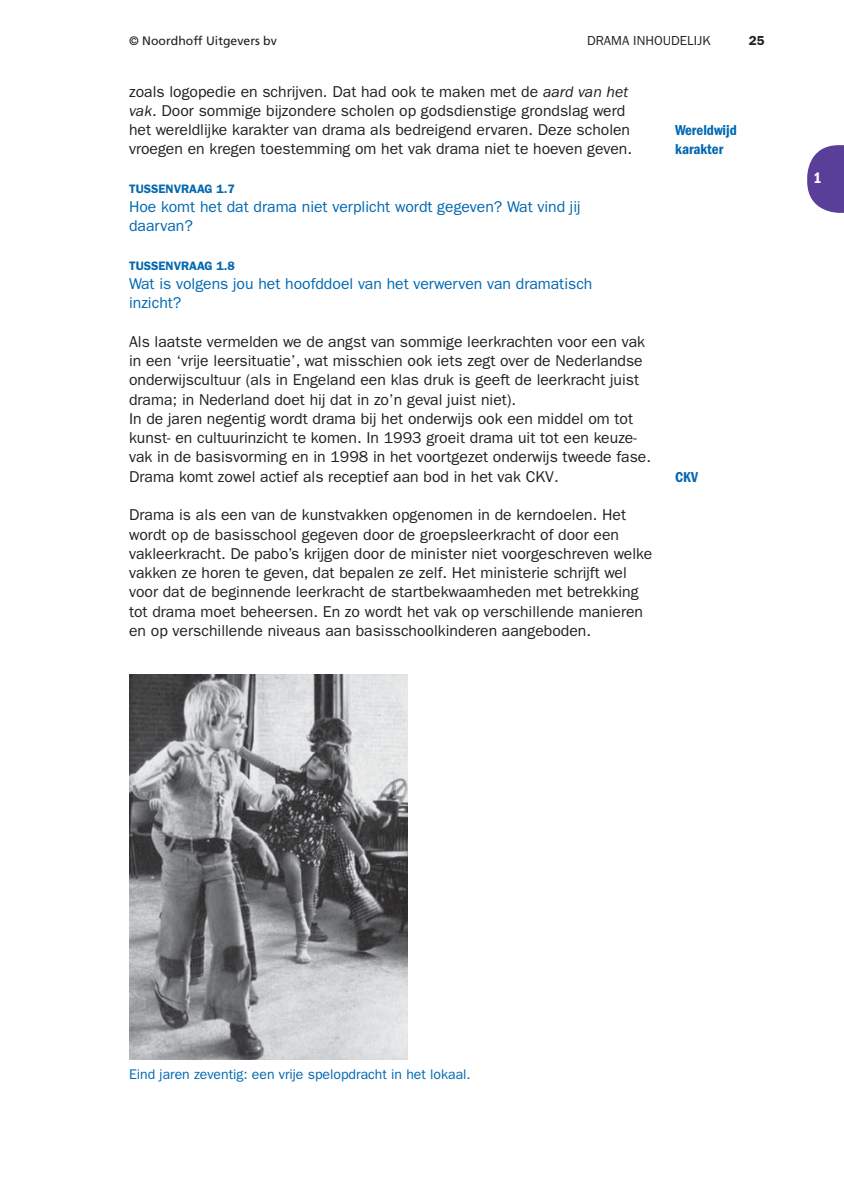
<style>
.page{position:relative;width:844px;height:1191px;background:#fff}
.page>*{position:absolute;margin:0;border:0;box-sizing:border-box;transform-origin:0 0}
.t1{font:15.75px/19.2px "ITC Franklin Gothic Std";color:#231f20}
.t2{font:15.75px/19.2px "ITC Franklin Gothic Std";color:#0067b1}
.t3{font:15.75px "ITC Franklin Gothic Std Dm Cd";color:#fff}
.t4{font:14.88px/19.2px "ITC Franklin Gothic Std Dm Cd";color:#0067b1}
.t5{font:14px "ITC Franklin Gothic Std";color:#0067b1}
.t6{font:13.12px "ITC Franklin Gothic Std";color:#231f20}
.t7{font:600 13.12px "ITC Franklin Gothic Std";color:#231f20}
.t8{font:600 12.25px "ITC Franklin Gothic Std";color:#0067b1}
.t9{font:12.25px "Frutiger LT Std";color:#231f20}
.s1{font-style:italic}
</style>
<div class="page">
<svg style="left:807px;top:145px;width:36px;height:68px"></svg>
<img style="left:129px;top:674px;width:278px;height:385px">
<p class="t9" style="left:129px;top:35px;width:149px">© Noordhoff Uitgevers bv</p>
<p class="t6" style="left:587px;top:35px;width:125px">DRAMA INHOUDELIJK</p>
<p class="t7" style="left:748px;top:35px;width:17px">25</p>
<p class="t1" style="left:129px;top:83px;width:504px">zoals logopedie en schrijven. Dat had ook te maken met de <span class="s1">aard van het vak</span>. Door sommige bijzondere scholen op godsdienstige grondslag werd het wereldlijke karakter van drama als bedreigend ervaren. Deze scholen vroegen en kregen toestemming om het vak drama niet te hoeven geven.</p>
<p class="t8" style="left:129px;top:184px;width:107px">TUSSENVRAAG 1.7</p>
<p class="t2" style="left:129px;top:198px;width:453px">Hoe komt het dat drama niet verplicht wordt gegeven? Wat vind jij daarvan?</p>
<p class="t8" style="left:129px;top:261px;width:107px">TUSSENVRAAG 1.8</p>
<p class="t2" style="left:129px;top:275px;width:464px">Wat is volgens jou het hoofddoel van het verwerven van dramatisch inzicht?</p>
<p class="t1" style="left:129px;top:333px;width:523px">Als laatste vermelden we de angst van sommige leerkrachten voor een vak in een ‘vrije leersituatie’, wat misschien ook iets zegt over de Nederlandse onderwijscultuur (als in Engeland een klas druk is geeft de leerkracht juist drama; in Nederland doet hij dat in zo’n geval juist niet).<br>In de jaren negentig wordt drama bij het onderwijs ook een middel om tot kunst- en cultuurinzicht te komen. In 1993 groeit drama uit tot een keuze&shy;vak in de basisvorming en in 1998 in het voortgezet onderwijs tweede fase.<br>Drama komt zowel actief als receptief aan bod in het vak CKV.</p>
<p class="t1" style="left:129px;top:506px;width:524px">Drama is als een van de kunstvakken opgenomen in de kerndoelen. Het wordt op de basisschool gegeven door de groepsleerkracht of door een vakleerkracht. De pabo’s krijgen door de minister niet voorgeschreven welke vakken ze horen te geven, dat bepalen ze zelf. Het ministerie schrijft wel voor dat de beginnende leerkracht de startbekwaamheden met betrekking tot drama moet beheersen. En zo wordt het vak op verschillende manieren en op verschillende niveaus aan basisschoolkinderen aangeboden.</p>
<p class="t4" style="left:675px;top:121px;width:63px">Wereldwijd karakter</p>
<p class="t4" style="left:675px;top:468px;width:24px">CKV</p>
<p class="t3" style="left:813px;top:172px;width:10px">1</p>
<p class="t5" style="left:129px;top:1068px;width:343px">Eind jaren zeventig: een vrije spelopdracht in het lokaal.</p>
</div>
